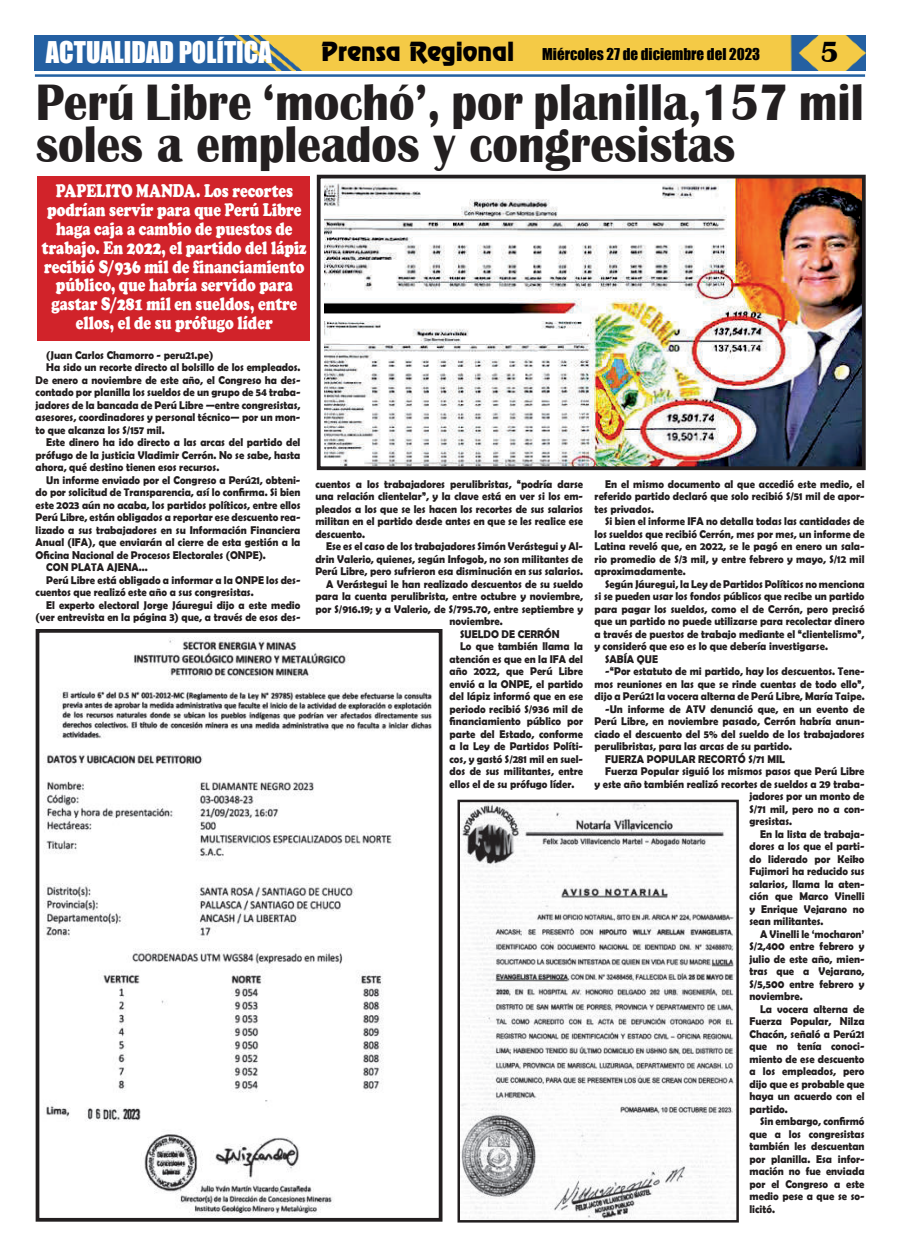
<style>
.page{position:relative;width:900px;height:1258px;background:#fff}
.page>*{position:absolute;margin:0;border:0;box-sizing:border-box;transform-origin:0 0}
.t1{font:700 52.62px/42.5px "Britannic";color:#231f20;scale:.9 1}
.t2{font:700 30px "Britannic";color:#020000}
.t3{font:27.5px "Impact";color:#fff;scale:.96 1}
.t4{font:900 18.75px/18.8px "Cooper";color:#fff;text-align:center;scale:.77 1}
.t5{font:15px "Impact";color:#000}
.t6{font:700 11.25px/12.5px "Berlin Sans FB Demi";color:#231f20;text-align:justify;scale:.94 1}
.s1{font-family:"Renfrew Normal";font-size:23.75px;color:#020000}
</style>
<div class="page">
<hr style="left:35px;top:74px;width:830px;height:3px;background:#2361a2">
<img style="left:35px;top:35px;width:830px;height:36px">
<img style="left:325px;top:180px;width:536px;height:285px">
<div style="left:317px;top:175px;width:549px;height:295px;border:4px solid #231f20"></div>
<div style="left:37px;top:177px;width:272px;height:164px;background:#d1232a"></div>
<img style="left:43px;top:637px;width:389px;height:579px">
<div style="left:36px;top:629px;width:406px;height:593px;border:4px solid #231f20"></div>
<img style="left:462px;top:804px;width:273px;height:414px">
<div style="left:458px;top:800px;width:281px;height:422px;border:3px solid #231f20"></div>
<h3 class="t3" style="left:46px;top:37px;width:237px">ACTUALIDAD POLÍTICA</h3>
<h3 class="t5" style="left:321px;top:46px;width:440px"><span class="s1">Prensa Regional</span> Miércoles 27 de diciembre del 2023</h3>
<h2 class="t2" style="left:821px;top:37px;width:20px">5</h2>
<h1 class="t1" style="left:36px;top:81px;width:922px">Perú Libre ‘mochó’, por planilla,157 mil soles a empleados y congresistas</h1>
<p class="t4" style="left:42px;top:183px;width:345px">PAPELITO MANDA. Los recortes podrían servir para que Perú Libre haga caja a cambio de puestos de trabajo. En 2022, el partido del lápiz recibió S/936 mil de financiamiento público, que habría servido para gastar S/281 mil en sueldos, entre ellos, el de su prófugo líder</p>
<p class="t6" style="left:46px;top:349px;width:179px">(Juan Carlos Chamorro - peru21.pe)</p>
<p class="t6" style="left:46px;top:361px;width:272px">Ha sido un recorte directo al bolsillo de los empleados.</p>
<p class="t6" style="left:36px;top:374px;width:283px">De enero a noviembre de este año, el Congreso ha des-</p>
<p class="t6" style="left:36px;top:387px;width:283px">contado por planilla los sueldos de un grupo de 54 traba-</p>
<p class="t6" style="left:36px;top:399px;width:283px">jadores de la bancada de Perú Libre —entre congresistas,</p>
<p class="t6" style="left:36px;top:411px;width:283px">asesores, coordinadores y personal técnico— por un mon-</p>
<p class="t6" style="left:36px;top:424px;width:139px">to que alcanza los S/157 mil.</p>
<p class="t6" style="left:46px;top:437px;width:272px">Este dinero ha ido directo a las arcas del partido del</p>
<p class="t6" style="left:36px;top:449px;width:283px">prófugo de la justicia Vladimir Cerrón. No se sabe, hasta</p>
<p class="t6" style="left:36px;top:461px;width:197px">ahora, qué destino tienen esos recursos.</p>
<p class="t6" style="left:46px;top:474px;width:272px">Un informe enviado por el Congreso a Perú21, obteni-</p>
<p class="t6" style="left:36px;top:486px;width:283px">do por solicitud de Transparencia, así lo confirma. Si bien</p>
<p class="t6" style="left:36px;top:499px;width:283px">este 2023 aún no acaba, los partidos políticos, entre ellos</p>
<p class="t6" style="left:36px;top:511px;width:283px">Perú Libre, están obligados a reportar ese descuento rea-</p>
<p class="t6" style="left:36px;top:524px;width:283px">lizado a sus trabajadores en su Información Financiera</p>
<p class="t6" style="left:36px;top:536px;width:283px">Anual (IFA), que enviarán al cierre de esta gestión a la</p>
<p class="t6" style="left:36px;top:549px;width:246px">Oficina Nacional de Procesos Electorales (ONPE).</p>
<p class="t6" style="left:46px;top:561px;width:110px">CON PLATA AJENA...</p>
<p class="t6" style="left:46px;top:574px;width:272px">Perú Libre está obligado a informar a la ONPE los des-</p>
<p class="t6" style="left:36px;top:586px;width:234px">cuentos que realizó este año a sus congresistas.</p>
<p class="t6" style="left:46px;top:598px;width:272px">El experto electoral Jorge Jáuregui dijo a este medio</p>
<p class="t6" style="left:36px;top:611px;width:283px">(ver entrevista en la página 3) que, a través de esos des-</p>
<p class="t6" style="left:315px;top:478px;width:286px">cuentos a los trabajadores perulibristas, “podría darse una relación clientelar”, y la clave está en ver si los em&shy;pleados a los que se les hacen los recortes de sus salarios militan en el partido desde antes en que se les realice ese descuento.</p>
<p class="t6" style="left:326px;top:540px;width:275px">Ese es el caso de los trabajadores Simón Verástegui y Al-</p>
<p class="t6" style="left:315px;top:552px;width:286px">drin Valerio, quienes, según Infogob, no son militantes de</p>
<p class="t6" style="left:315px;top:565px;width:286px">Perú Libre, pero sufrieron esa disminución en sus salarios.</p>
<p class="t6" style="left:326px;top:577px;width:275px">A Verástegui le han realizado descuentos de su sueldo</p>
<p class="t6" style="left:315px;top:590px;width:286px">para la cuenta perulibrista, entre octubre y noviembre,</p>
<p class="t6" style="left:315px;top:602px;width:286px">por S/916.19; y a Valerio, de S/795.70, entre septiembre y</p>
<p class="t6" style="left:450px;top:615px;width:58px">noviembre.</p>
<p class="t6" style="left:460px;top:627px;width:107px">SUELDO DE CERRÓN</p>
<p class="t6" style="left:460px;top:640px;width:132px">Lo que también llama la</p>
<p class="t6" style="left:450px;top:652px;width:144px">atención es que en la IFA del</p>
<p class="t6" style="left:450px;top:665px;width:144px">año 2022, que Perú Libre</p>
<p class="t6" style="left:450px;top:677px;width:144px">envió a la ONPE, el partido</p>
<p class="t6" style="left:450px;top:690px;width:144px">del lápiz informó que en ese</p>
<p class="t6" style="left:450px;top:702px;width:144px">periodo recibió S/936 mil de</p>
<p class="t6" style="left:450px;top:715px;width:144px">financiamiento público por</p>
<p class="t6" style="left:450px;top:728px;width:144px">parte del Estado, conforme</p>
<p class="t6" style="left:450px;top:740px;width:144px">a la Ley de Partidos Políti-</p>
<p class="t6" style="left:450px;top:752px;width:144px">cos, y gastó S/281 mil en suel-</p>
<p class="t6" style="left:450px;top:765px;width:144px">dos de sus militantes, entre</p>
<p class="t6" style="left:450px;top:778px;width:134px">ellos el de su prófugo líder.</p>
<p class="t6" style="left:595px;top:478px;width:289px;text-indent:11px">En el mismo documento al que accedió este medio, el referido partido declaró que solo recibió S/51 mil de apor&shy;tes privados.</p>
<p class="t6" style="left:595px;top:515px;width:289px;text-indent:11px">Si bien el informe IFA no detalla todas las cantidades de los sueldos que recibió Cerrón, mes por mes, un informe de Latina reveló que, en 2022, se le pagó en enero un sala&shy;rio promedio de S/3 mil, y entre febrero y mayo, S/12 mil aproximadamente.</p>
<p class="t6" style="left:605px;top:577px;width:277px">Según Jáuregui, la Ley de Partidos Políticos no menciona</p>
<p class="t6" style="left:595px;top:590px;width:289px">si se pueden usar los fondos públicos que recibe un partido</p>
<p class="t6" style="left:595px;top:602px;width:289px">para pagar los sueldos, como el de Cerrón, pero precisó</p>
<p class="t6" style="left:595px;top:615px;width:289px">que un partido no puede utilizarse para recolectar dinero</p>
<p class="t6" style="left:595px;top:628px;width:289px">a través de puestos de trabajo mediante el “clientelismo”,</p>
<p class="t6" style="left:595px;top:640px;width:250px">y consideró que eso es lo que debería investigarse.</p>
<p class="t6" style="left:605px;top:652px;width:58px">SABÍA QUE</p>
<p class="t6" style="left:605px;top:665px;width:277px">-“Por estatuto de mi partido, hay los descuentos. Tene-</p>
<p class="t6" style="left:595px;top:678px;width:289px">mos reuniones en las que se rinde cuentas de todo ello”,</p>
<p class="t6" style="left:595px;top:690px;width:289px">dijo a Perú21 la vocera alterna de Perú Libre, María Taipe.</p>
<p class="t6" style="left:605px;top:702px;width:277px">-Un informe de ATV denunció que, en un evento de</p>
<p class="t6" style="left:595px;top:715px;width:289px">Perú Libre, en noviembre pasado, Cerrón habría anun-</p>
<p class="t6" style="left:595px;top:728px;width:289px">ciado el descuento del 5% del sueldo de los trabajadores</p>
<p class="t6" style="left:595px;top:740px;width:211px">perulibristas, para las arcas de su partido.</p>
<p class="t6" style="left:605px;top:752px;width:193px">FUERZA POPULAR RECORTÓ S/71 MIL</p>
<p class="t6" style="left:605px;top:765px;width:277px">Fuerza Popular siguió los mismos pasos que Perú Libre</p>
<p class="t6" style="left:595px;top:777px;width:289px">y este año también realizó recortes de sueldos a 29 traba-</p>
<p class="t6" style="left:750px;top:790px;width:124px">jadores por un monto de</p>
<p class="t6" style="left:750px;top:802px;width:124px">S/71 mil, pero no a con-</p>
<p class="t6" style="left:750px;top:815px;width:47px">gresistas.</p>
<p class="t6" style="left:760px;top:828px;width:113px">En la lista de trabaja-</p>
<p class="t6" style="left:750px;top:840px;width:124px">dores a los que el parti-</p>
<p class="t6" style="left:750px;top:853px;width:124px">do liderado por Keiko</p>
<p class="t6" style="left:750px;top:865px;width:124px">Fujimori ha reducido sus</p>
<p class="t6" style="left:750px;top:878px;width:124px">salarios, llama la aten-</p>
<p class="t6" style="left:750px;top:890px;width:124px">ción que Marco Vinelli</p>
<p class="t6" style="left:750px;top:902px;width:124px">y Enrique Vejarano no</p>
<p class="t6" style="left:750px;top:915px;width:80px">sean militantes.</p>
<p class="t6" style="left:760px;top:927px;width:113px">A Vinelli le ‘mocharon’</p>
<p class="t6" style="left:750px;top:940px;width:124px">S/2,400 entre febrero y</p>
<p class="t6" style="left:750px;top:953px;width:124px">julio de este año, mien-</p>
<p class="t6" style="left:750px;top:965px;width:124px">tras que a Vejarano,</p>
<p class="t6" style="left:750px;top:977px;width:124px">S/5,500 entre febrero y</p>
<p class="t6" style="left:750px;top:990px;width:58px">noviembre.</p>
<p class="t6" style="left:760px;top:1002px;width:113px">La vocera alterna de</p>
<p class="t6" style="left:750px;top:1015px;width:124px">Fuerza Popular, Nilza</p>
<p class="t6" style="left:750px;top:1027px;width:124px">Chacón, señaló a Perú21</p>
<p class="t6" style="left:750px;top:1040px;width:124px">que no tenía conoci-</p>
<p class="t6" style="left:750px;top:1053px;width:124px">miento de ese descuento</p>
<p class="t6" style="left:750px;top:1065px;width:124px">a los empleados, pero</p>
<p class="t6" style="left:750px;top:1078px;width:124px">dijo que es probable que</p>
<p class="t6" style="left:750px;top:1090px;width:124px">haya un acuerdo con el</p>
<p class="t6" style="left:750px;top:1103px;width:42px">partido.</p>
<p class="t6" style="left:760px;top:1115px;width:113px">Sin embargo, confirmó</p>
<p class="t6" style="left:750px;top:1128px;width:124px">que a los congresistas</p>
<p class="t6" style="left:750px;top:1140px;width:124px">también les descuentan</p>
<p class="t6" style="left:750px;top:1153px;width:124px">por planilla. Esa infor-</p>
<p class="t6" style="left:750px;top:1165px;width:124px">mación no fue enviada</p>
<p class="t6" style="left:750px;top:1177px;width:124px">por el Congreso a este</p>
<p class="t6" style="left:750px;top:1190px;width:124px">medio pese a que se so-</p>
<p class="t6" style="left:750px;top:1203px;width:29px">licitó.</p>
</div>
